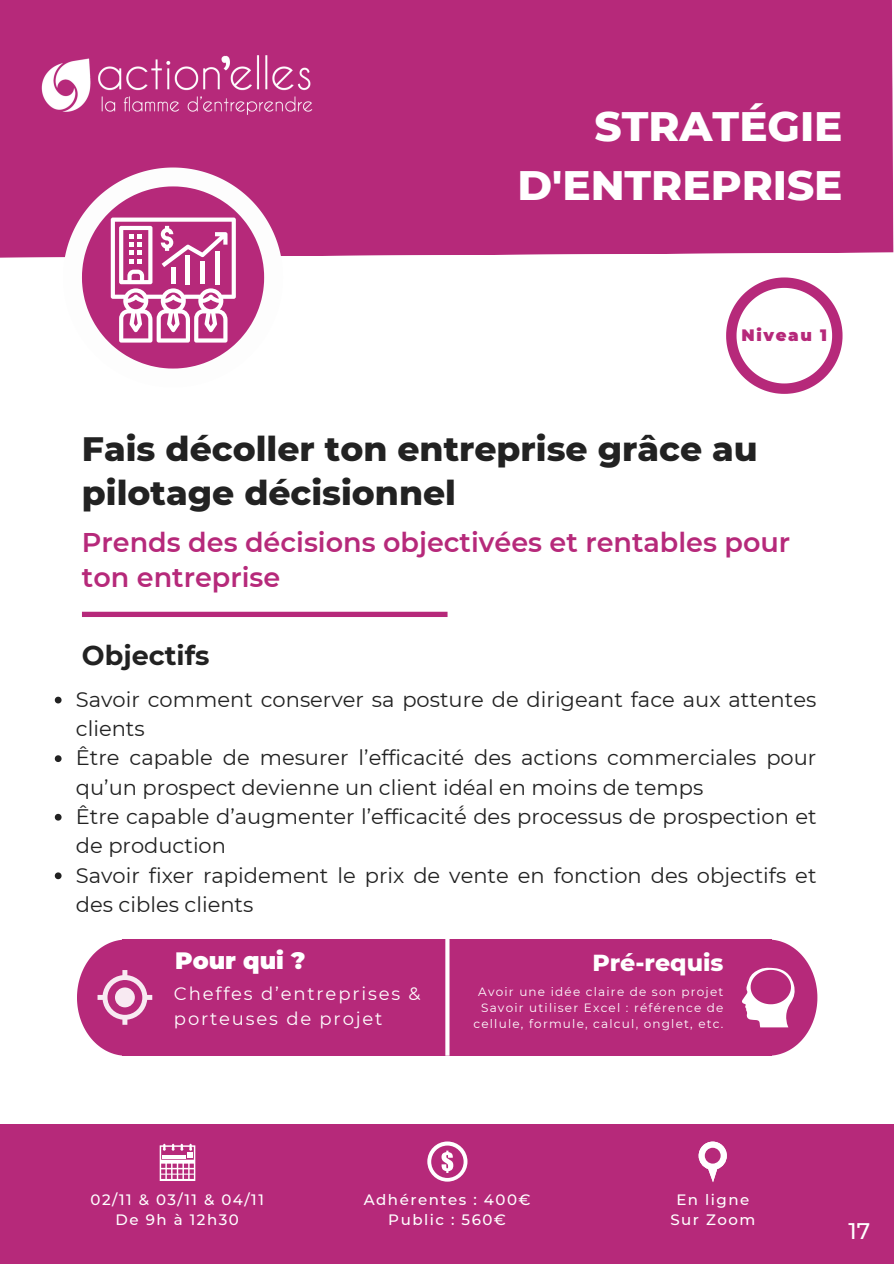
<style>
.page{position:relative;width:894px;height:1264px;background:#fff}
.page>*{position:absolute;margin:0;border:0;box-sizing:border-box;transform-origin:0 0}
.t1{font:800 42px/58.5px "Montserrat";color:#fff;text-align:right}
.t2{font:800 34.5px/44px "Montserrat";color:#222}
.t3{font:600 27px/35px "Montserrat";color:#b6297a}
.t4{font:700 27px "Montserrat";color:#222}
.t5{font:800 23.7px "Montserrat";color:#fff}
.t6{font:900 23.7px "Montserrat";color:#fff}
.t7{font:500 22.5px "Montserrat";color:#fff}
.t8{font:21px/29.2px "Montserrat";color:#222}
.t9{font:18px/24.8px "Montserrat";letter-spacing:.1em;color:#fff}
.t10{font:900 16.5px "Montserrat";letter-spacing:.1em;color:#b6297a}
.t11{font:500 15px "Montserrat";letter-spacing:.1em;color:#fff}
.t12{font:12px/16px "Montserrat";letter-spacing:.1em;color:#fff;text-align:right}
</style>
<div class="page">
<div style="left:0;top:0;width:893px;height:258px;background:#b6297a"></div>
<div style="left:0;top:1124px;width:893px;height:139px;background:#b6297a"></div>
<svg style="left:160px;top:1143px;width:35px;height:37px"></svg>
<svg style="left:698px;top:1141px;width:28px;height:41px"></svg>
<div style="left:704px;top:1147px;width:16px;height:16px;background:#b6297a;border-radius:50%"></div>
<div style="left:122px;top:939px;width:335px;height:116px;background:#b6297a"></div>
<div style="left:436px;top:939px;width:335px;height:116px;background:#b6297a"></div>
<svg style="left:742px;top:939px;width:75px;height:116px"></svg>
<svg style="left:77px;top:939px;width:76px;height:116px"></svg>
<svg style="left:427px;top:1141px;width:40px;height:40px"></svg>
<img style="left:34px;top:48px;width:286px;height:74px">
<svg style="left:63px;top:167px;width:220px;height:202px"></svg>
<svg style="left:82px;top:611px;width:365px;height:6px;background:#bf438a"></svg>
<svg style="left:445px;top:939px;width:4px;height:116px"></svg>
<svg style="left:55px;top:696px;width:7px;height:7px"></svg>
<svg style="left:55px;top:755px;width:7px;height:7px"></svg>
<svg style="left:55px;top:813px;width:7px;height:7px"></svg>
<svg style="left:55px;top:872px;width:7px;height:7px"></svg>
<svg style="left:726px;top:277px;width:116px;height:117px"></svg>
<svg style="left:82px;top:186px;width:182px;height:182px"></svg>
<p class="t1" style="left:517px;top:97px;width:326px">STRATÉGIE<br>D'ENTREPRISE</p>
<p class="t10" style="left:741px;top:325px;width:87px">Niveau 1</p>
<p class="t2" style="left:82px;top:426px;width:677px">Fais décoller ton entreprise grâce au pilotage décisionnel</p>
<p class="t3" style="left:82px;top:525px;width:709px">Prends des décisions objectivées et rentables pour ton entreprise</p>
<p class="t4" style="left:82px;top:639px;width:129px">Objectifs</p>
<p class="t8" style="left:76px;top:684px;width:741px">Savoir comment conserver sa posture de dirigeant face aux attentes clients</p>
<p class="t8" style="left:76px;top:743px;width:741px">Être capable de mesurer l’efficacité des actions commerciales pour qu’un prospect devienne un client idéal en moins de temps</p>
<p class="t8" style="left:76px;top:801px;width:742px">Être capable d’augmenter l’efficacité́des processus de prospection et de production</p>
<p class="t8" style="left:76px;top:860px;width:742px">Savoir fixer rapidement le prix de vente en fonction des objectifs et des cibles clients</p>
<p class="t6" style="left:175px;top:946px;width:132px">Pour qui ?</p>
<p class="t5" style="left:592px;top:947px;width:133px">Pré-requis</p>
<p class="t9" style="left:174px;top:981px;width:248px">Cheffes d’entreprises &amp; porteuses de projet</p>
<p class="t12" style="left:478px;top:983px;width:246px">Avoir une idée claire de son projet</p>
<p class="t12" style="left:473px;top:999px;width:251px">Savoir utiliser Excel : référence de cellule, formule, calcul, onglet, etc.</p>
<p class="t11" style="left:91px;top:1190px;width:175px">02/11 &amp; 03/11 &amp; 04/11</p>
<p class="t11" style="left:116px;top:1210px;width:125px">De 9h à 12h30</p>
<p class="t11" style="left:363px;top:1190px;width:168px">Adhérentes : 400€</p>
<p class="t11" style="left:388px;top:1210px;width:119px">Public : 560€</p>
<p class="t11" style="left:676px;top:1190px;width:74px">En ligne</p>
<p class="t11" style="left:670px;top:1210px;width:86px">Sur Zoom</p>
<p class="t7" style="left:848px;top:1217px;width:23px">17</p>
</div>
